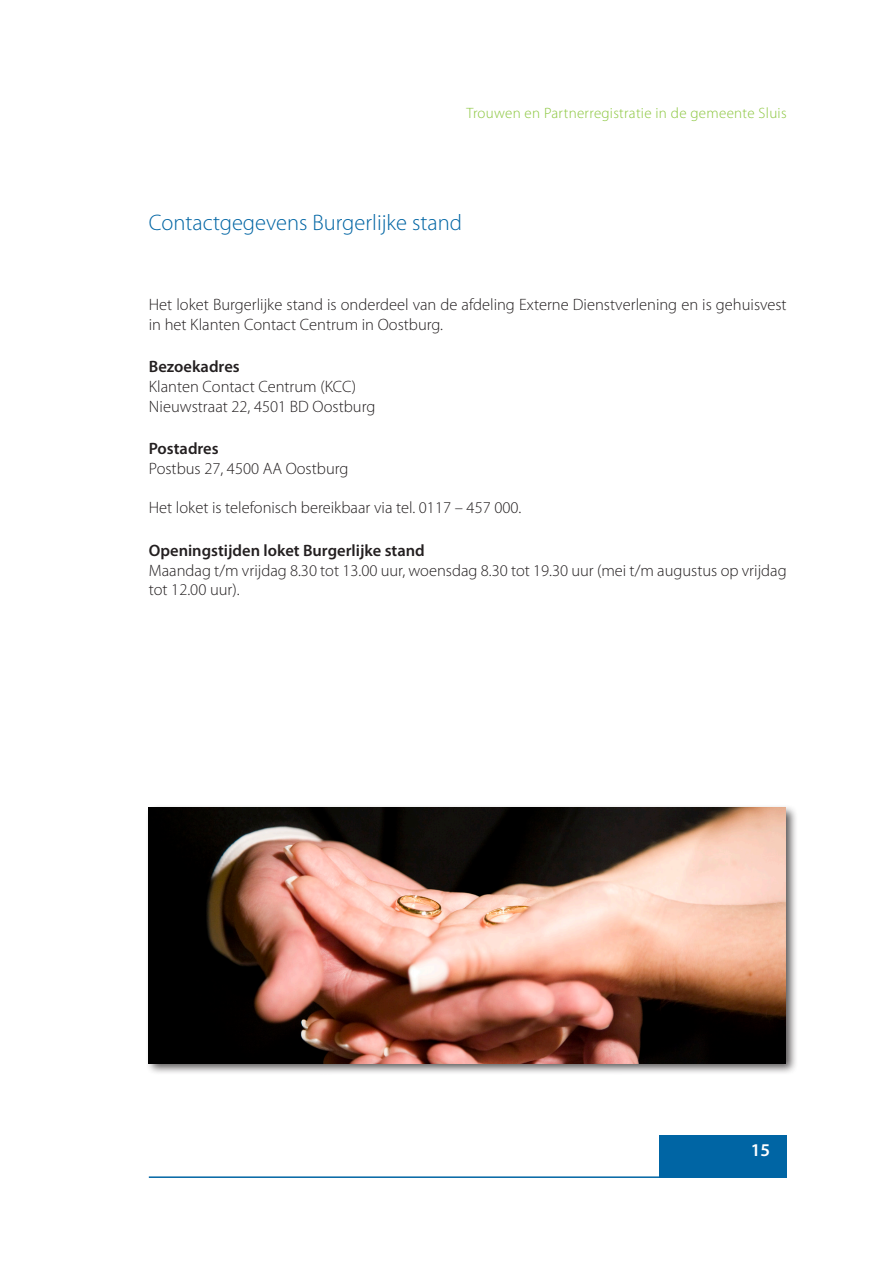
<style>
.page{position:relative;width:893px;height:1263px;background:#fff}
.page>*{position:absolute;margin:0;border:0;box-sizing:border-box;transform-origin:0 0}
.Kop_1{font:300 22.5px "Myriad Pro";color:#0065a4}
.t1{font:600 18px "Myriad Pro";color:#fff}
.t2{font:300 16.5px/19.8px "Myriad Pro";color:#231f20}
.Kop_3{font:600 16.5px "Myriad Pro";color:#231f20}
.t3{font:300 15px "Myriad Pro";letter-spacing:.02em;color:#8bc63e}
</style>
<div class="page">
<div style="left:659px;top:1135px;width:128px;height:43px;background:#0065a4"></div>
<hr style="left:149px;top:1176px;width:638px;height:2px;background:#0065a4">
<div style="left:145px;top:804px;width:653px;height:271px;background:#231f20;opacity:.75"></div>
<img style="left:149px;top:808px;width:637px;height:255px">
<p class="t3" style="left:466px;top:104px;width:322px">Trouwen en Partnerregistratie in de gemeente Sluis</p>
<p class="Kop_1" style="left:149px;top:210px;width:315px">Contactgegevens Burgerlijke stand</p>
<p class="t2" style="left:149px;top:295px;width:639px">Het loket Burgerlijke stand is onderdeel van de afdeling Externe Dienstverlening en is gehuisvest in het Klanten Contact Centrum in Oostburg.</p>
<p class="Kop_3" style="left:149px;top:356px;width:92px">Bezoekadres</p>
<p class="t2" style="left:149px;top:377px;width:209px">Klanten Contact Centrum (KCC)</p>
<p class="t2" style="left:149px;top:397px;width:228px">Nieuwstraat 22, 4501 BD Oostburg</p>
<p class="Kop_3" style="left:149px;top:438px;width:71px">Postadres</p>
<p class="t2" style="left:149px;top:459px;width:201px">Postbus 27, 4500 AA Oostburg</p>
<p class="t2" style="left:149px;top:498px;width:374px">Het loket is telefonisch bereikbaar via tel. 0117 – 457 000.</p>
<p class="Kop_3" style="left:149px;top:540px;width:277px">Openingstijden loket Burgerlijke stand</p>
<p class="t2" style="left:149px;top:560px;width:639px">Maandag t/m vrijdag 8.30 tot 13.00 uur, woensdag 8.30 tot 19.30 uur (mei t/m augustus op vrijdag tot 12.00 uur).</p>
<p class="t1" style="left:751px;top:1138px;width:21px">15</p>
</div>
